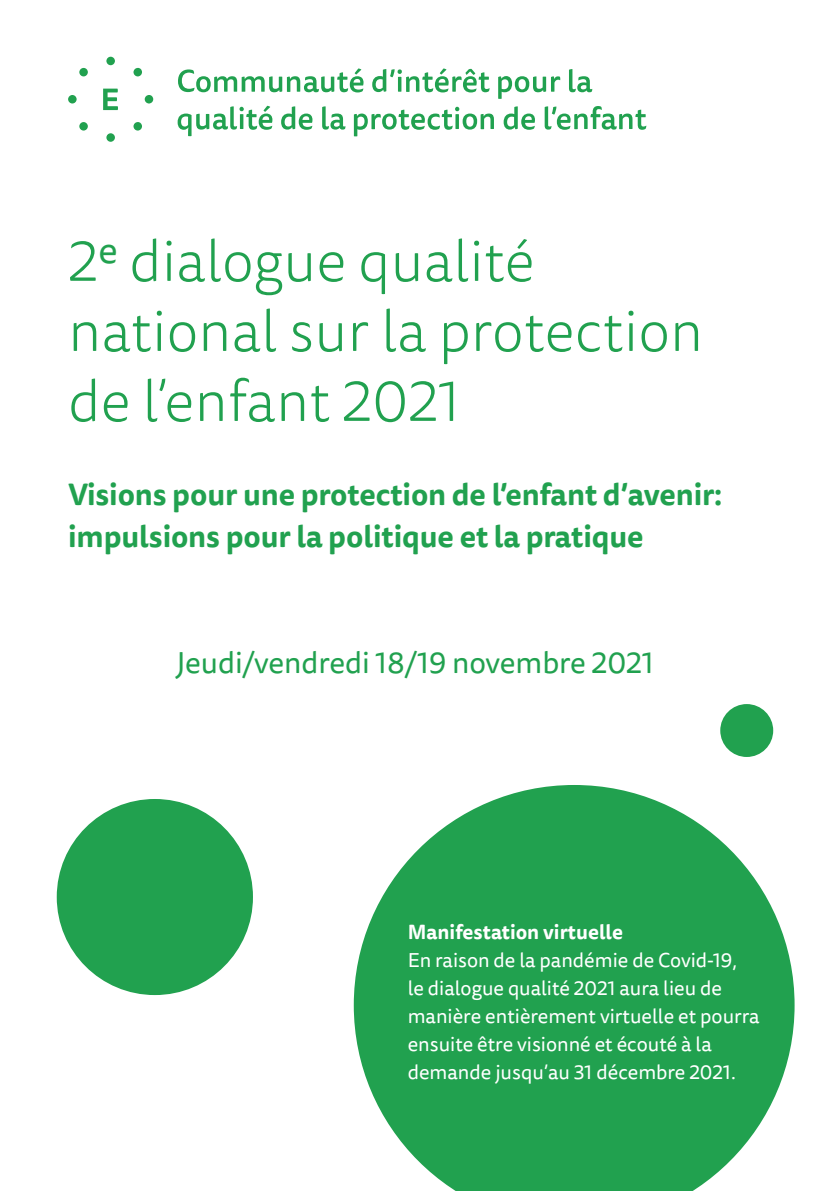
<style>
.page{position:relative;width:840px;height:1191px;background:#fff}
.page>*{position:absolute;margin:0;border:0;box-sizing:border-box;transform-origin:0 0}
.t1{font:300 58px/70px "Tisa Sans Pro";color:#21a14f}
.t2{font:700 30px/42px "Tisa Sans Pro";letter-spacing:-.005em;color:#21a14f}
.t3{font:30px "Tisa Sans Pro";letter-spacing:-.005em;color:#21a14f}
.t4{font:20px/28px "Tisa Sans Pro";color:#fff}
.t5{font:700 20px "Tisa Sans Pro";color:#fff}
</style>
<div class="page">
<svg style="left:103px;top:88px;width:15px;height:22px"></svg>
<div style="left:106px;top:57px;width:9px;height:8px;background:#21a14f;border-radius:50%"></div>
<div style="left:79px;top:68px;width:9px;height:8px;background:#21a14f;border-radius:50%"></div>
<div style="left:133px;top:68px;width:9px;height:8px;background:#21a14f;border-radius:50%"></div>
<div style="left:68px;top:95px;width:9px;height:8px;background:#21a14f;border-radius:50%"></div>
<div style="left:145px;top:95px;width:8px;height:8px;background:#21a14f;border-radius:50%"></div>
<div style="left:133px;top:122px;width:9px;height:9px;background:#21a14f;border-radius:50%"></div>
<div style="left:79px;top:122px;width:9px;height:9px;background:#21a14f;border-radius:50%"></div>
<div style="left:106px;top:133px;width:9px;height:9px;background:#21a14f;border-radius:50%"></div>
<svg style="left:177px;top:106px;width:469px;height:30px"></svg>
<svg style="left:178px;top:68px;width:414px;height:31px"></svg>
<svg style="left:353px;top:785px;width:441px;height:406px;fill:#21a14f"></svg>
<div style="left:57px;top:799px;width:196px;height:196px;background:#21a14f;border-radius:50%"></div>
<div style="left:719px;top:704px;width:53px;height:53px;background:#21a14f;border-radius:50%"></div>
<h1 class="t1" style="left:68px;top:228px;width:636px">2<sup>e</sup> dialogue qualité national sur la protection de l’enfant 2021</h1>
<h2 class="t2" style="left:68px;top:473px;width:655px">Visions pour une protection de l’enfant d’avenir: impulsions pour la politique et la pratique</h2>
<h2 class="t3" style="left:176px;top:642px;width:479px">Jeudi/vendredi 18/19 novembre 2021</h2>
<p class="t5" style="left:407px;top:917px;width:217px">Manifestation virtuelle</p>
<p class="t4" style="left:407px;top:946px;width:353px">En raison de la pandémie de Covid-19,<br>le dialogue qualité 2021 aura lieu de manière entièrement virtuelle et pourra ensuite être visionné et écouté à la demande jusqu’au 31 décembre 2021.</p>
</div>
